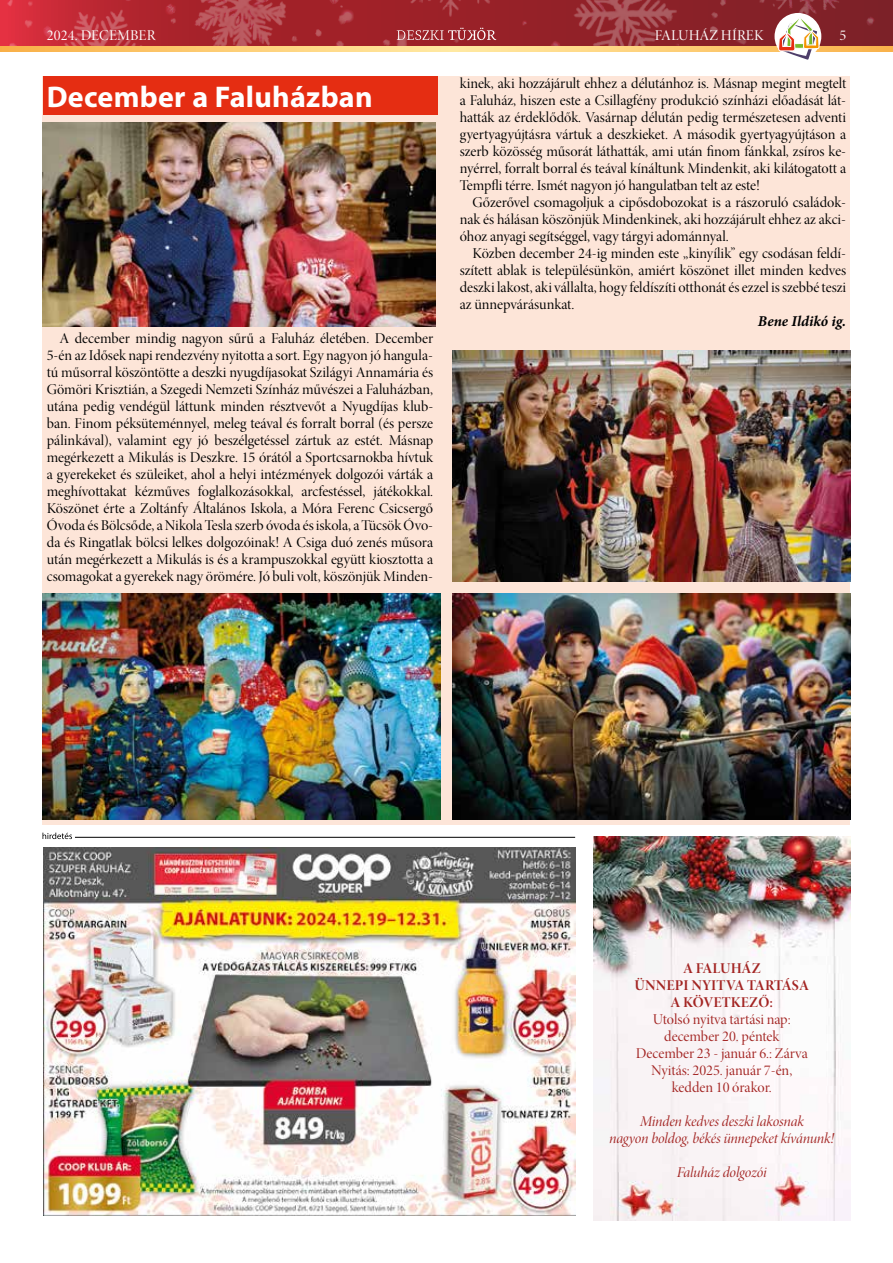
<style>
.page{position:relative;width:893px;height:1263px;background:#fff}
.page>*{position:absolute;margin:0;border:0;box-sizing:border-box;transform-origin:0 0}
.t1{font:700 30px "Myriad Pro";letter-spacing:.01em;color:#fff}
.t2{font:15px/17px "Minion Pro Disp";letter-spacing:-.005em;color:#000;text-align:justify}
.t3{font:15px/17px "Minion Pro Disp";color:#a32523;text-align:center}
.t4{font:15px/17px "Minion Pro It Disp";letter-spacing:-.01em;color:#a32523;text-align:center}
.t5{font:15px/17px "Minion Pro Bold Disp";letter-spacing:.01em;color:#a32523;text-align:center}
.t6{font:15px "Minion Pro Disp";letter-spacing:.01em;color:#fff}
.t7{font:italic 700 15px "Minion Pro";color:#000}
</style>
<div class="page">
<svg style="left:0;top:0;width:893px;height:47px;background:#a42f35"></svg>
<svg style="left:1px;top:47px;width:892px;height:4px;background:#fcce77"></svg>
<svg style="left:397px;top:28px;width:99px;height:12px"></svg>
<svg style="left:774px;top:13px;width:47px;height:47px"></svg>
<img style="left:593px;top:836px;width:257px;height:384px">
<svg style="left:778px;top:0;width:42px;height:77px"></svg>
<div style="left:43px;top:77px;width:807px;height:748px;background:#fde5d8"></div>
<div style="left:43px;top:77px;width:394px;height:38px;background:#e52d12"></div>
<img style="left:44px;top:847px;width:531px;height:368px">
<svg style="left:43px;top:833px;width:29px;height:6px"></svg>
<hr style="left:75px;top:837px;width:500px;height:1px;background:#000">
<img style="left:43px;top:593px;width:397px;height:226px">
<img style="left:453px;top:593px;width:397px;height:226px">
<img style="left:452px;top:351px;width:398px;height:230px">
<img style="left:43px;top:122px;width:392px;height:204px">
<p class="t6" style="left:47px;top:26px;width:110px">2024. DECEMBER</p>
<p class="t6" style="left:655px;top:26px;width:110px">FALUHÁZ HÍREK</p>
<p class="t6" style="left:839px;top:26px;width:8px">5</p>
<h1 class="t1" style="left:47px;top:77px;width:327px">December a Faluházban</h1>
<p class="t2" style="left:47px;top:330px;width:388px;text-indent:13px">A december mindig nagyon sűrű a Faluház életében. December 5-én az Idősek napi rendezvény nyitotta a sort. Egy nagyon jó hangula&shy;tú műsorral köszöntötte a deszki nyugdíjasokat Szilágyi Annamária és Gömöri Krisztián, a Szegedi Nemzeti Színház művészei a Faluházban, utána pedig vendégül láttunk minden résztvevőt a Nyugdíjas klub&shy;ban. Finom péksüteménnyel, meleg teával és forralt borral (és persze pálinkával), valamint egy jó beszélgetéssel zártuk az estét. Másnap megérkezett a Mikulás is Deszkre. 15 órától a Sportcsarnokba hívtuk a gyerekeket és szüleiket, ahol a helyi intézmények dolgozói várták a meghívottakat kézműves foglalkozásokkal, arcfestéssel, játékokkal.<br>Köszönet érte a Zoltánfy Általános Iskola, a Móra Ferenc Csicsergő Óvoda és Bölcsőde, a Nikola Tesla szerb óvoda és iskola, a Tücsök Óvo&shy;da és Ringatlak bölcsi lelkes dolgozóinak! A Csiga duó zenés műsora után megérkezett a Mikulás is és a krampuszokkal együtt kiosztotta a csomagokat a gyerekek nagy örömére. Jó buli volt, köszönjük Minden-</p>
<p class="t2" style="left:460px;top:75px;width:388px">kinek, aki hozzájárult ehhez a délutánhoz is. Másnap megint megtelt a Faluház, hiszen este a Csillagfény produkció színházi előadását lát&shy;hatták az érdeklődők. Vasárnap délután pedig természetesen adventi gyertyagyújtásra vártuk a deszkieket. A második gyertyagyújtáson a szerb közösség műsorát láthatták, ami után finom fánkkal, zsíros ke&shy;nyérrel, forralt borral és teával kínáltunk Mindenkit, aki kilátogatott a Tempfli térre. Ismét nagyon jó hangulatban telt az este!</p>
<p class="t2" style="left:460px;top:194px;width:388px;text-indent:13px">Gőzerővel csomagoljuk a cipősdobozokat is a rászoruló családok&shy;nak és hálásan köszönjük Mindenkinek, aki hozzájárult ehhez az akci&shy;óhoz anyagi segítséggel, vagy tárgyi adománnyal.</p>
<p class="t2" style="left:460px;top:245px;width:388px;text-indent:13px">Közben december 24-ig minden este „kinyílik” egy csodásan feldí&shy;szített ablak is településünkön, amiért köszönet illet minden kedves deszki lakost, aki vállalta, hogy feldíszíti otthonát és ezzel is szebbé teszi az ünnepvárásunkat.</p>
<p class="t7" style="left:758px;top:311px;width:90px">Bene Ildikó ig.</p>
<p class="t5" style="left:635px;top:959px;width:176px">A FALUHÁZ<br>ÜNNEPI NYITVA TARTÁSA<br>A KÖVETKEZŐ:</p>
<p class="t3" style="left:636px;top:1010px;width:173px">Utolsó nyitva tartási nap: december 20. péntek<br>December 23 - január 6.: Zárva<br>Nyitás: 2025. január 7-én, kedden 10 órakor.</p>
<p class="t4" style="left:609px;top:1112px;width:227px">Minden kedves deszki lakosnak<br>nagyon boldog, békés ünnepeket kívánunk!</p>
<p class="t4" style="left:677px;top:1163px;width:92px">Faluház dolgozói</p>
</div>
